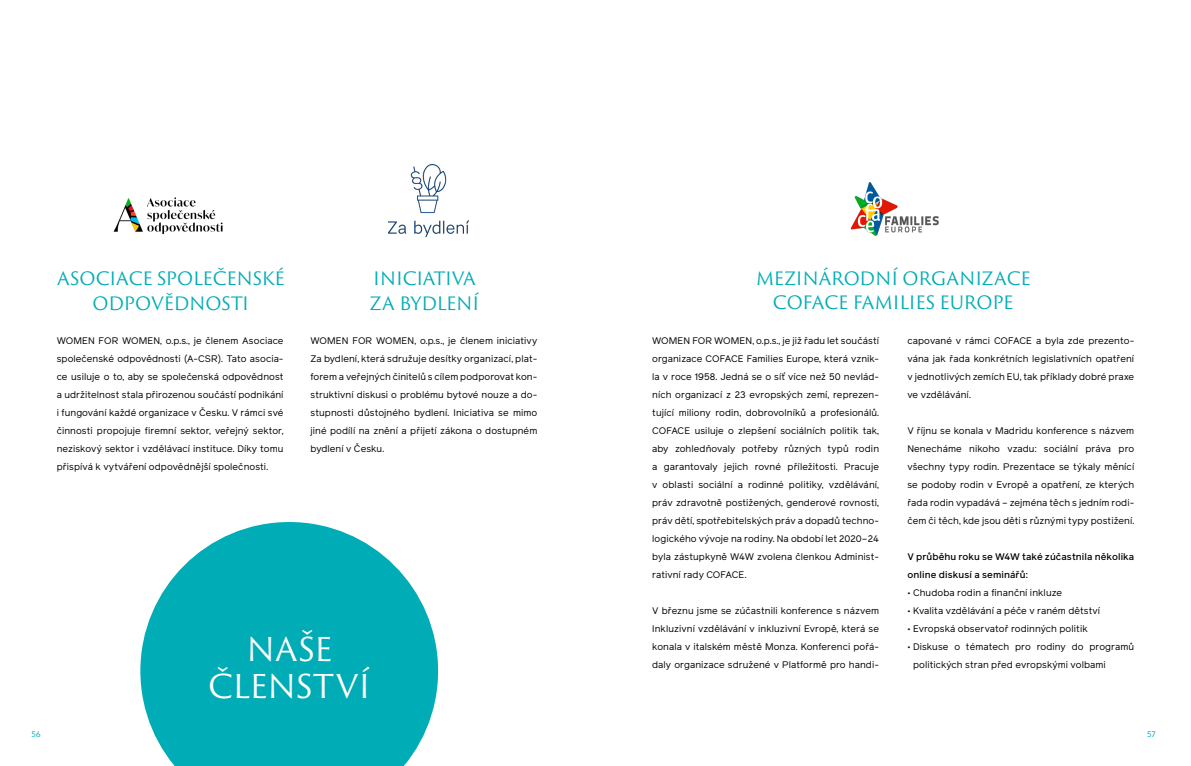
<style>
.page{position:relative;width:1191px;height:766px;background:#fff}
.page>*{position:absolute;margin:0;border:0;box-sizing:border-box;transform-origin:0 0}
.t1{font:32px "Trajan Sans Pro";letter-spacing:-.015em;color:#fff}
.t2{font:18px/25px "Trajan Sans Pro";letter-spacing:-.015em;color:#00acb6;text-align:center}
.t3{font:9.5px/18px "Reader";letter-spacing:.01em;color:#000;text-align:justify}
.t4{font:500 9.5px/18px "Reader";letter-spacing:.01em;color:#000}
.t5{font:8px "Avenir";color:#00acb6}
</style>
<div class="page">
<svg style="left:140px;top:522px;width:298px;height:243px;fill:#00acb6"></svg>
<img style="left:850px;top:182px;width:89px;height:54px">
<img style="left:113px;top:197px;width:110px;height:37px">
<img style="left:389px;top:164px;width:79px;height:72px">
<h2 class="t2" style="left:57px;top:266px;width:229px">ASOCIACE SPOLEČENSKÉ<br>ODPOVĚDNOSTI</h2>
<h2 class="t2" style="left:370px;top:266px;width:111px;text-align:left">INICIATIVA<br>ZA BYDLENÍ</h2>
<h2 class="t2" style="left:755px;top:266px;width:277px;line-height:24px">MEZINÁRODNÍ ORGANIZACE<br>COFACE FAMILIES EUROPE</h2>
<p class="t3" style="left:57px;top:331px;width:228px">WOMEN FOR WOMEN, o.p.s., je členem Asociace společenské odpovědnosti (A-CSR). Tato asocia&shy;ce usiluje o to, aby se společenská odpovědnost a udržitelnost stala přirozenou součástí podnikání i fungování každé organizace v Česku. V rámci své činnosti propojuje firemní sektor, veřejný sektor, neziskový sektor i vzdělávací instituce. Díky tomu přispívá k vytváření odpovědnější společnosti.</p>
<p class="t3" style="left:310px;top:331px;width:228px">WOMEN FOR WOMEN, o.p.s., je členem iniciativy Za bydlení, která sdružuje desítky organizací, plat&shy;forem a veřejných činitelů s cílem podporovat kon&shy;struktivní diskusi o problému bytové nouze a do&shy;stupnosti důstojného bydlení. Iniciativa se mimo jiné podílí na znění a přijetí zákona o dostupném bydlení v Česku.</p>
<h1 class="t1" style="left:246px;top:626px;width:88px">NAŠE</h1>
<h1 class="t1" style="left:208px;top:663px;width:164px">ČLENSTVÍ</h1>
<p class="t3" style="left:652px;top:331px;width:228px">WOMEN FOR WOMEN, o.p.s., je již řadu let součástí organizace COFACE Families Europe, která vznik&shy;la v roce 1958. Jedná se o síť více než 50 nevlád&shy;ních organizací z 23 evropských zemí, reprezen&shy;tující miliony rodin, dobrovolníků a profesionálů.<br>COFACE usiluje o zlepšení sociálních politik tak, aby zohledňovaly potřeby různých typů rodin a garantovaly jejich rovné příležitosti. Pracuje v oblasti sociální a rodinné politiky, vzdělávání, práv zdravotně postižených, genderové rovnosti, práv dětí, spotřebitelských práv a dopadů techno&shy;logického vývoje na rodiny. Na období let 2020–24 byla zástupkyně W4W zvolena členkou Administ&shy;rativní rady COFACE.</p>
<p class="t3" style="left:652px;top:601px;width:228px">V březnu jsme se zúčastnili konference s názvem Inkluzivní vzdělávání v inkluzivní Evropě, která se konala v italském městě Monza. Konferenci pořá&shy;daly organizace sdružené v Platformě pro handi-</p>
<p class="t3" style="left:907px;top:331px;width:228px">capované v rámci COFACE a byla zde prezento&shy;vána jak řada konkrétních legislativních opatření v jednotlivých zemích EU, tak příklady dobré praxe ve vzdělávání.</p>
<p class="t3" style="left:907px;top:421px;width:228px">V říjnu se konala v Madridu konference s názvem Nenecháme nikoho vzadu: sociální práva pro všechny typy rodin. Prezentace se týkaly měnící se podoby rodin v Evropě a opatření, ze kterých řada rodin vypadává – zejména těch s jedním rodi&shy;čem či těch, kde jsou děti s různými typy postižení.</p>
<p class="t4" style="left:907px;top:547px;width:228px">V průběhu roku se W4W také zúčastnila několika online diskusí a seminářů:</p>
<p class="t3" style="left:907px;top:583px;width:156px">• Chudoba rodin a finanční inkluze</p>
<p class="t3" style="left:907px;top:601px;width:194px">• Kvalita vzdělávání a péče v raném dětství</p>
<p class="t3" style="left:907px;top:619px;width:182px">• Evropská observatoř rodinných politik</p>
<p class="t3" style="left:907px;top:637px;width:228px">• Diskuse o tématech pro rodiny do programů</p>
<p class="t3" style="left:913px;top:655px;width:194px">politických stran před evropskými volbami</p>
<p class="t5" style="left:32px;top:727px;width:10px">56</p>
<p class="t5" style="left:1147px;top:727px;width:10px">57</p>
</div>
